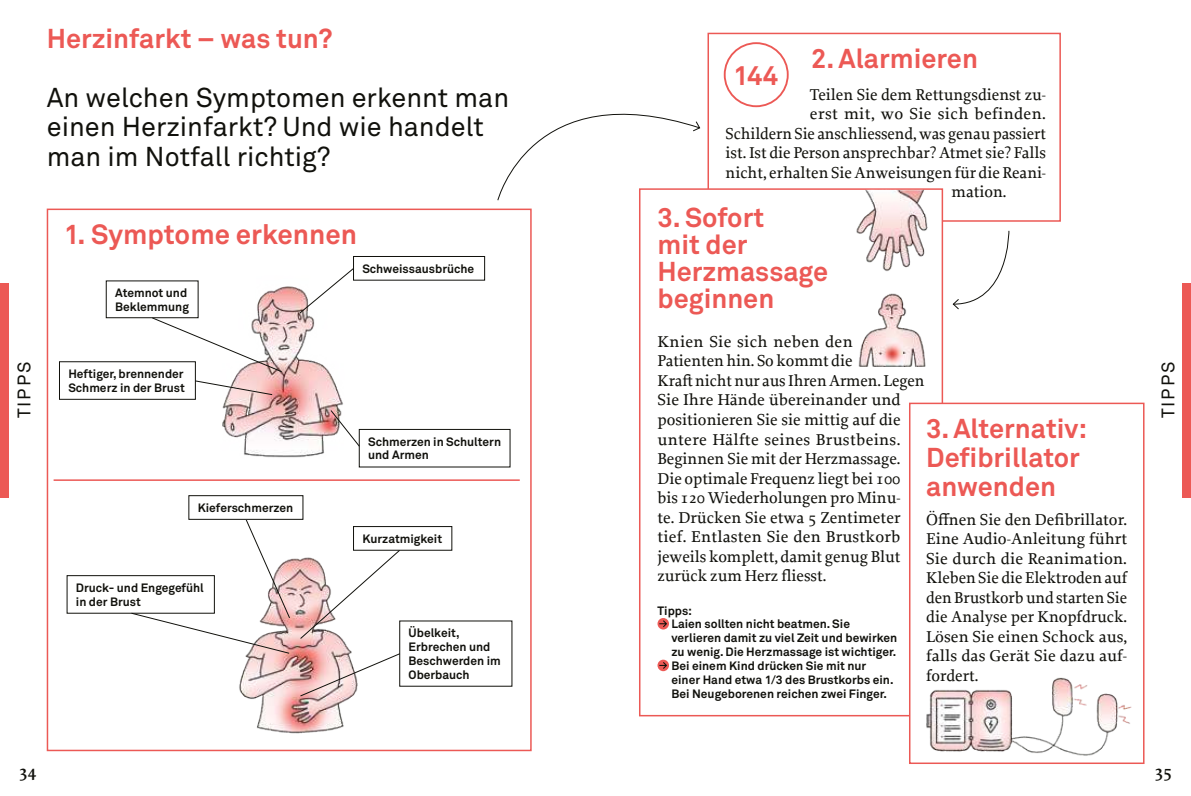
<style>
.page{position:relative;width:1191px;height:796px;background:#fff}
.page>*{position:absolute;margin:0;border:0;box-sizing:border-box;transform-origin:0 0}
.t1{font:700 27.6px "Akkurat Office";color:#ec5955}
.t2{font:700 27px/27px "Akkurat Office";color:#ec5955}
.t3{font:27px/29.2px "Akkurat Office";color:#11110c}
.t4{font:18px "Akkurat Office";letter-spacing:.1em;color:#11110c}
.t5{font:600 18px "Proforma";color:#11110c}
.t6{font:500 16.5px/19.5px "Proforma";color:#11110c}
.t7{font:500 16.5px "Proforma";letter-spacing:.02em;color:#11110c}
.t8{font:700 12px/13.8px "Akkurat Office";color:#11110c}
</style>
<div class="page">
<img style="left:170px;top:280px;width:215px;height:188px">
<img style="left:239px;top:558px;width:114px;height:176px">
<div style="left:47px;top:208px;width:484px;height:542px;border:2px solid #ec5955"></div>
<div style="left:707px;top:33px;width:354px;height:188px;background:#fff;border:2px solid #ec5955"></div>
<div style="left:723px;top:42px;width:65px;height:65px;border:2px solid #ec5955;border-radius:50%"></div>
<svg style="left:952px;top:230px;width:57px;height:80px"></svg>
<svg style="left:497px;top:113px;width:203px;height:88px"></svg>
<div style="left:353px;top:526px;width:99px;height:24px;border:1px solid #11110c"></div>
<div style="left:67px;top:575px;width:148px;height:38px;border:1px solid #11110c"></div>
<div style="left:353px;top:256px;width:132px;height:24px;border:1px solid #11110c"></div>
<div style="left:359px;top:429px;width:151px;height:38px;border:1px solid #11110c"></div>
<svg style="left:299px;top:549px;width:101px;height:90px"></svg>
<svg style="left:299px;top:652px;width:102px;height:44px"></svg>
<svg style="left:131px;top:519px;width:159px;height:134px"></svg>
<svg style="left:299px;top:267px;width:55px;height:47px"></svg>
<svg style="left:330px;top:409px;width:30px;height:38px"></svg>
<svg style="left:194px;top:380px;width:79px;height:15px"></svg>
<svg style="left:151px;top:317px;width:132px;height:55px"></svg>
<hr style="left:54px;top:479px;width:466px;height:1px;background:#ec5955">
<div style="left:188px;top:495px;width:115px;height:24px;border:1px solid #11110c"></div>
<div style="left:640px;top:189px;width:302px;height:526px;background:#fff"></div>
<svg style="left:657px;top:617px;width:12px;height:12px"></svg>
<svg style="left:659px;top:620px;width:8px;height:7px"></svg>
<svg style="left:657px;top:659px;width:12px;height:11px"></svg>
<svg style="left:659px;top:661px;width:8px;height:7px"></svg>
<div style="left:639px;top:188px;width:304px;height:528px;border:2px solid #ec5955"></div>
<img style="left:841px;top:188px;width:92px;height:83px">
<div style="left:909px;top:402px;width:235px;height:361px;background:#fff;border:2px solid #ec5955"></div>
<img style="left:858px;top:293px;width:68px;height:73px">
<img style="left:913px;top:677px;width:226px;height:87px">
<div style="left:0;top:282px;width:9px;height:215px;background:#ec5955"></div>
<div style="left:1182px;top:282px;width:9px;height:215px;background:#ec5955"></div>
<h2 class="t2" style="left:47px;top:25px;width:287px">Herzinfarkt – was tun?</h2>
<h2 class="t3" style="left:47px;top:84px;width:464px">An welchen Symptomen erkennt man einen Herzinfarkt? Und wie handelt man im Notfall richtig?</h2>
<h2 class="t2" style="left:733px;top:62px;width:46px">144</h2>
<h2 class="t2" style="left:811px;top:44px;width:168px">2. Alarmieren</h2>
<p class="t6" style="left:810px;top:85px;width:238px">Teilen Sie dem Rettungsdienst zu-</p>
<p class="t7" style="left:810px;top:105px;width:237px">erst mit, wo Sie sich befinden.</p>
<p class="t6" style="left:725px;top:124px;width:322px">Schildern Sie anschliessend, was genau passiert</p>
<p class="t6" style="left:725px;top:144px;width:322px">ist. Ist die Person ansprechbar? Atmet sie? Falls</p>
<p class="t6" style="left:725px;top:163px;width:322px">nicht, erhalten Sie Anweisungen für die Reani-</p>
<p class="t6" style="left:951px;top:183px;width:56px">mation.</p>
<h2 class="t2" style="left:657px;top:203px;width:172px">3. Sofort<br>mit der<br>Herz massage beginnen</h2>
<p class="t6" style="left:657px;top:332px;width:268px">Knien Sie sich neben den<br>Patienten hin. So kommt die<br>Kraft nicht nur aus Ihren Armen. Legen<br>Sie Ihre Hände übereinander und positionieren Sie sie mittig auf die untere Hälfte seines Brustbeins.<br>Beginnen Sie mit der Herzmassage.<br>Die optimale Frequenz liegt bei 100 bis 120 Wiederholungen pro Minu-<br>te. Drücken Sie etwa 5 Zentimeter tief. Entlasten Sie den Brustkorb jeweils komplett, damit genug Blut zurück zum Herz fliesst.</p>
<p class="t8" style="left:671px;top:603px;width:227px;text-indent:-14px">Tipps:<br>Laien sollten nicht beatmen. Sie verlieren damit zu viel Zeit und bewirken zu wenig. Die Herzmassage ist wichtiger.<br>Bei einem Kind drücken Sie mit nur einer Hand etwa 1/3 des Brustkorbs ein.<br>Bei Neugeborenen reichen zwei Finger.</p>
<h1 class="t1" style="left:64px;top:217px;width:295px">1. Symptome erkennen</h1>
<p class="t8" style="left:362px;top:261px;width:113px">Schweissausbrüche</p>
<p class="t8" style="left:115px;top:286px;width:75px">Atemnot und<br>Beklemmung</p>
<p class="t4" style="left:14px;top:418px;width:58px;rotate:-90deg">TIPPS</p>
<p class="t4" style="left:1157px;top:418px;width:58px;rotate:-90deg">TIPPS</p>
<p class="t8" style="left:68px;top:366px;width:118px">Heftiger, brennender<br>Schmerz in der Brust</p>
<h2 class="t2" style="left:926px;top:413px;width:162px;line-height:29.2px">3. Alternativ:<br>Defibrillator anwenden</h2>
<p class="t6" style="left:926px;top:510px;width:203px;text-align:justify">Öffnen Sie den Defibrillator.<br>Eine Audio-Anleitung führt Sie durch die Reanimation.<br>Kleben Sie die Elektroden auf den Brustkorb und starten Sie die Analyse per Knopfdruck.<br>Lösen Sie einen Schock aus, falls das Gerät Sie dazu auf&shy;fordert.</p>
<p class="t8" style="left:368px;top:434px;width:134px">Schmerzen in Schultern und Armen</p>
<p class="t8" style="left:198px;top:500px;width:97px">Kieferschmerzen</p>
<p class="t8" style="left:362px;top:531px;width:81px">Kurzatmigkeit</p>
<p class="t8" style="left:76px;top:580px;width:129px">Druck- und Engegefühl in der Brust</p>
<p class="t8" style="left:408px;top:625px;width:94px">Übelkeit,<br>Erbrechen und<br>Beschwerden im<br>Oberbauch</p>
<p class="t5" style="left:19px;top:763px;width:19px">34</p>
<p class="t5" style="left:1154px;top:763px;width:19px">35</p>
</div>
